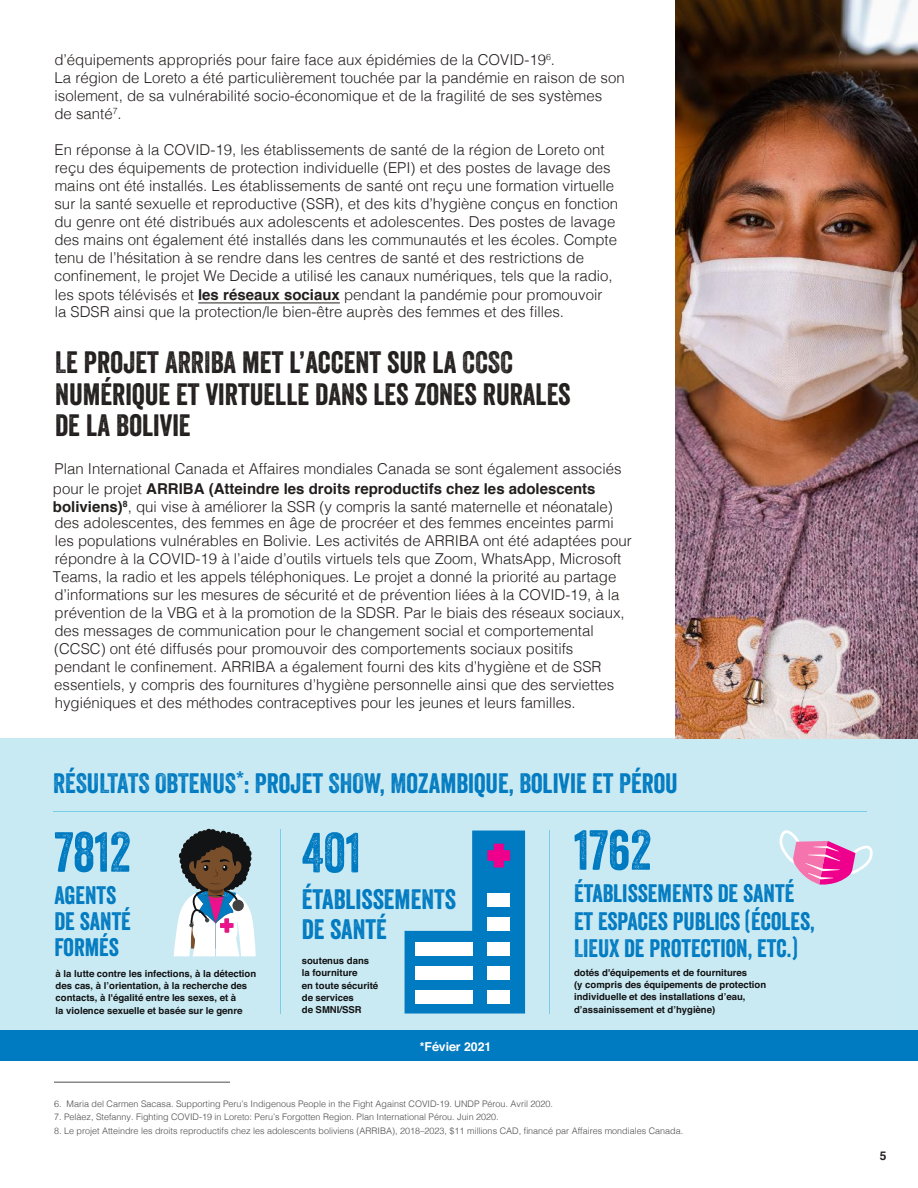
<style>
.page{position:relative;width:918px;height:1188px;background:#fff}
.page>*{position:absolute;margin:0;border:0;box-sizing:border-box;transform-origin:0 0}
.t1{font:54.6px "Veneer";color:#007ac1}
.t2{font:30px/31.5px "Veneer";color:#241f1f}
.t3{font:27.3px/30px "Veneer";color:#007ac1}
.t4{font:24.6px/26px "Veneer";color:#007ac1}
.t5{font:300 15px/18px "Helvetica";color:#241f1f}
.t6{font:700 12.3px "Helvetica";color:#fff}
.t7{font:700 12px "Helvetica";color:#241f1f}
.t8{font:700 9.6px/12.3px "Helvetica";color:#111213}
.t9{font:300 9px "Helvetica";color:#4e4b4c}
.s1{font-weight:700}
</style>
<div class="page">
<div style="left:0;top:739px;width:918px;height:322px;background:#c8eaf3"></div>
<hr style="left:53px;top:811px;width:813px;height:1px;background:#78cfe5">
<hr style="left:280px;top:829px;width:1px;height:185px;background:#78cfe5">
<hr style="left:549px;top:830px;width:1px;height:183px;background:#78cfe5">
<div style="left:34px;top:1030px;width:866px;height:31px;background:#007ac1"></div>
<svg style="left:174px;top:828px;width:82px;height:128px"></svg>
<svg style="left:779px;top:830px;width:94px;height:55px"></svg>
<svg style="left:405px;top:831px;width:120px;height:183px"></svg>
<div style="left:0;top:1031px;width:38px;height:30px;background:#007ac1"></div>
<div style="left:881px;top:1031px;width:37px;height:30px;background:#007ac1"></div>
<img style="left:675px;top:0;width:243px;height:739px">
<hr style="left:54px;top:1082px;width:176px;height:1px;background:#4e4b4c">
<hr style="left:198px;top:303px;width:142px;height:1px;background:#241f1f">
<p class="t5" style="left:54px;top:49px;width:572px">d’équipements appropriés pour faire face aux épidémies de la COVID-19<sup>6</sup>.<br>La région de Loreto a été particulièrement touchée par la pandémie en raison de son isolement, de sa vulnérabilité socio-économique et de la fragilité de ses systèmes<br>de santé<sup>7</sup>.</p>
<p class="t5" style="left:54px;top:139px;width:565px">En réponse à la COVID-19, les établissements de santé de la région de Loreto ont reçu des équipements de protection individuelle (EPI) et des postes de lavage des mains ont été installés. Les établissements de santé ont reçu une formation virtuelle sur la santé sexuelle et reproductive (SSR), et des kits d’hygiène conçus en fonction du genre ont été distribués aux adolescents et adolescentes. Des postes de lavage des mains ont également été installés dans les communautés et les écoles. Compte tenu de l’hésitation à se rendre dans les centres de santé et des restrictions de confinement, le projet We Decide a utilisé les canaux numériques, tels que la radio,</p>
<p class="t5" style="left:55px;top:286px;width:549px;line-height:16.4px">les spots télévisés et <span class="s1">les réseaux sociaux</span> pendant la pandémie pour promouvoir la SDSR ainsi que la protection/le bien-être auprès des femmes et des filles.</p>
<h2 class="t2" style="left:55px;top:346px;width:517px">LE PROJET ARRIBA MET L’ACCENT SUR LA CCSC<br>NUMÉRIQUE ET VIRTUELLE DANS LES ZONES RURALES<br>DE LA BOLIVIE</h2>
<p class="t5" style="left:53px;top:458px;width:570px;line-height:19.6px">Plan International Canada et Affaires mondiales Canada se sont également associés pour le projet <span class="s1">ARRIBA (</span><span class="s1">Atteindre les droits reproductifs chez les adolescents</span></p>
<p class="t5" style="left:53px;top:497px;width:562px;line-height:16.4px"><span class="s1">boliviens)</span><sup>8</sup>, qui vise à améliorer la SSR (y compris la santé maternelle et néonatale) des adolescentes, des femmes en âge de procréer et des femmes enceintes parmi</p>
<p class="t5" style="left:53px;top:531px;width:580px">les populations vulnérables en Bolivie. Les activités de ARRIBA ont été adaptées pour répondre à la COVID-19 à l’aide d’outils virtuels tels que Zoom, WhatsApp, Microsoft Teams, la radio et les appels téléphoniques. Le projet a donné la priorité au partage d’informations sur les mesures de sécurité et de prévention liées à la COVID-19, à la prévention de la VBG et à la promotion de la SDSR. Par le biais des réseaux sociaux, des messages de communication pour le changement social et comportemental (CCSC) ont été diffusés pour promouvoir des comportements sociaux positifs pendant le confinement. ARRIBA a également fourni des kits d’hygiène et de SSR essentiels, y compris des fournitures d’hygiène personnelle ainsi que des serviettes hygiéniques et des méthodes contraceptives pour les jeunes et leurs familles.</p>
<h3 class="t3" style="left:53px;top:768px;width:626px">RÉSULTATS OBTENUS<sup>*</sup>: PROJET SHOW, MOZAMBIQUE, BOLIVIE ET PÉROU</h3>
<h1 class="t1" style="left:54px;top:819px;width:79px">7812</h1>
<h3 class="t4" style="left:54px;top:882px;width:78px">AGENTS<br>DE SANTÉ<br>FORMÉS</h3>
<p class="t8" style="left:56px;top:967px;width:202px">à la lutte contre les infections, à la détection des cas, à l’orientation, à la recherche des contacts, à l'égalité entre les sexes, et à<br>la violence sexuelle et basée sur le genre</p>
<h1 class="t1" style="left:574px;top:817px;width:79px">1762</h1>
<h3 class="t4" style="left:574px;top:880px;width:242px;line-height:27.3px">ÉTABLISSEMENTS DE SANTÉ<br>ET ESPACES PUBLICS (ÉCOLES,<br>LIEUX DE PROTECTION, ETC.)</h3>
<p class="t8" style="left:574px;top:966px;width:194px">dotés d'équipements et de fournitures<br>(y compris des équipements de protection individuelle et des installations d’eau, d’assainissement et d’hygiène)</p>
<h1 class="t1" style="left:302px;top:819px;width:60px">401</h1>
<h3 class="t3" style="left:302px;top:884px;width:156px">ÉTABLISSEMENTS<br>DE SANTÉ</h3>
<p class="t8" style="left:302px;top:955px;width:78px">soutenus dans la fourniture<br>en toute sécurité de services<br>de SMNI/SSR</p>
<p class="t6" style="left:420px;top:1037px;width:73px">*Févier 2021</p>
<p class="t9" style="left:54px;top:1096px;width:501px">6. Maria del Carmen Sacasa. Supporting Peru’s Indigenous People in the Fight Against COVID-19. UNDP Pérou. Avril 2020.</p>
<p class="t9" style="left:54px;top:1110px;width:446px">7. Pelàez, Stefanny. Fighting COVID-19 in Loreto: Peru’s Forgotten Region. Plan International Pérou. Juin 2020.</p>
<p class="t9" style="left:54px;top:1123px;width:631px">8. Le projet Atteindre les droits reproductifs chez les adolescents boliviens (ARRIBA), 2018–2023, $11 millions CAD, financé par Affaires mondiales Canada.</p>
<p class="t7" style="left:880px;top:1146px;width:8px">5</p>
</div>
